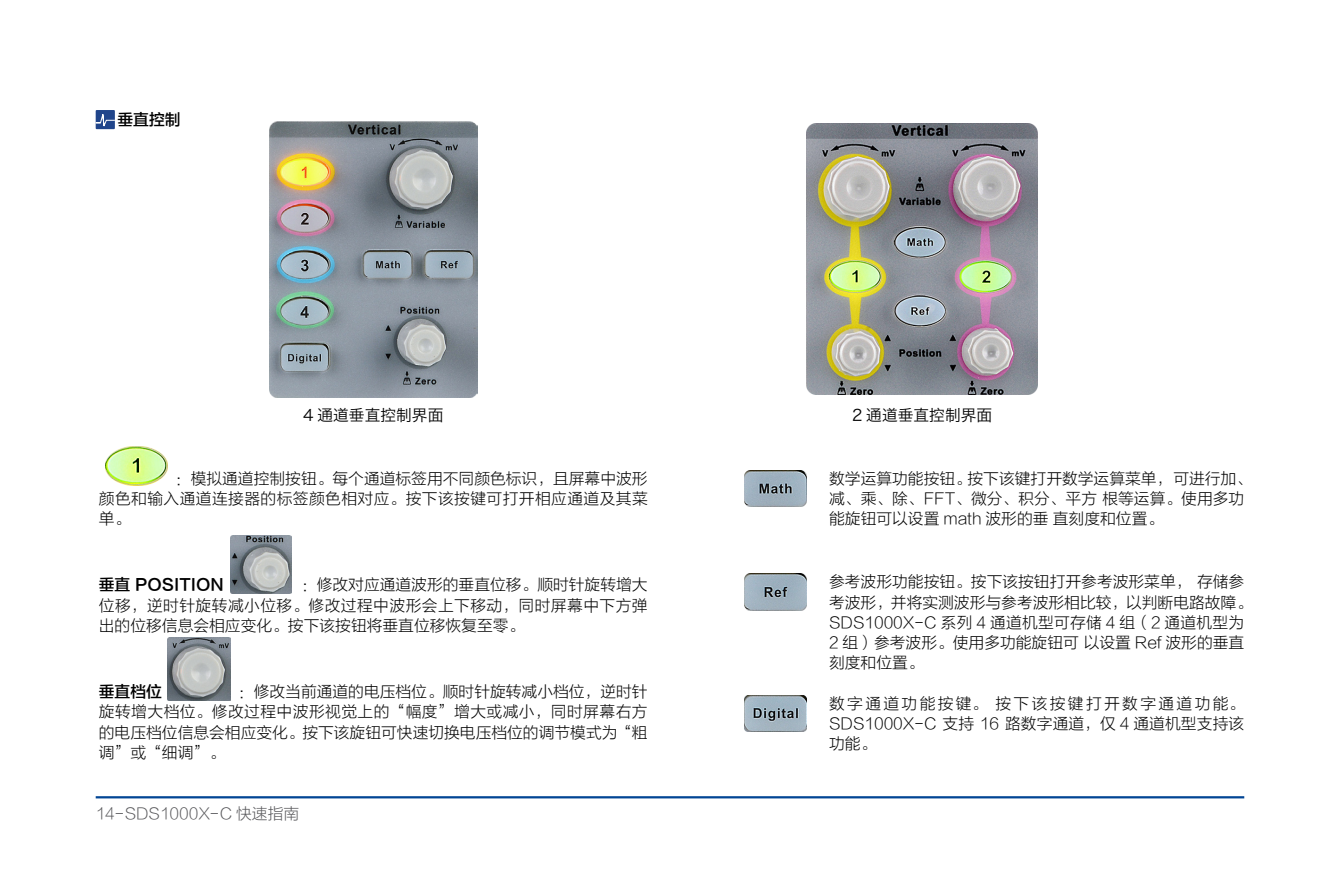
<style>
.page{position:relative;width:1340px;height:893px;background:#fff}
.page>*{position:absolute;margin:0;border:0;box-sizing:border-box;transform-origin:0 0}
.t1{font:15.75px/20.2px "FZLTKHK GBK1 0";color:#000;text-align:justify}
.t2{font:15.75px "FZLTZHK GBK1 0";color:#000}
.t3{font:15.75px "Hiragino Sans GB W3";color:#000}
.t4{font:15.75px "FZLTKHK GBK1 0";color:#58585b}
</style>
<div class="page">
<hr style="left:96px;top:796px;width:1148px;height:2px;background:#014594">
<img style="left:269px;top:121px;width:208px;height:276px">
<div style="left:96px;top:110px;width:19px;height:19px;background:#20458b"></div>
<svg style="left:96px;top:113px;width:19px;height:16px"></svg>
<img style="left:105px;top:446px;width:63px;height:40px">
<img style="left:744px;top:470px;width:62px;height:37px">
<img style="left:744px;top:574px;width:62px;height:36px">
<img style="left:744px;top:695px;width:62px;height:37px">
<img style="left:231px;top:536px;width:60px;height:58px">
<img style="left:168px;top:638px;width:63px;height:62px">
<img style="left:806px;top:124px;width:231px;height:271px">
<p class="t2" style="left:117px;top:111px;width:64px">垂直控制</p>
<p class="t3" style="left:303px;top:405px;width:142px">4 通道垂直控制界面</p>
<p class="t3" style="left:852px;top:405px;width:142px">2 通道垂直控制界面</p>
<p class="t1" style="left:99px;top:469px;width:550px;text-indent:76px">：模拟通道控制按钮。每个通道标签用不同颜色标识，且屏幕中波形颜色和输入通道连接器的标签颜色相对应。按下该按键可打开相应通道及其菜单。</p>
<p class="t2" style="left:99px;top:576px;width:126px">垂直 POSITION</p>
<p class="t1" style="left:99px;top:575px;width:550px;text-indent:202px">：修改对应通道波形的垂直位移。顺时针旋转增大位移，逆时针旋转减小位移。修改过程中波形会上下移动，同时屏幕中下方弹出的位移信息会相应变化。按下该按钮将垂直位移恢复至零。</p>
<p class="t2" style="left:99px;top:683px;width:64px">垂直档位</p>
<p class="t1" style="left:99px;top:682px;width:550px;text-indent:139px">：修改当前通道的电压档位。顺时针旋转减小档位，逆时针旋转增大档位。修改过程中波形视觉上的“幅度”增大或减小，同时屏幕右方的电压档位信息会相应变化。按下该旋钮可快速切换电压档位的调节模式为“粗调”或“细调”。</p>
<p class="t4" style="left:96px;top:805px;width:205px">14-SDS1000X-C 快速指南</p>
<p class="t1" style="left:829px;top:469px;width:424px;text-align:left">数学运算功能按钮。按下该键打开数学运算菜单， 可进行加、减、乘、除、FFT、微分、积分、平方 根等运算。使用多功能旋钮可以设置 math 波形的垂 直刻度和位置。</p>
<p class="t1" style="left:829px;top:572px;width:424px;text-align:left">参考波形功能按钮。按下该按钮打开参考波形菜单， 存储参考波形，并将实测波形与参考波形相比较，以判断电路故障。<br>SDS1000X-C 系列 4 通道机型可存储 4 组（2 通道机型为<br>2 组）参考波形。使用多功能旋钮可 以设置 Ref 波形的垂直刻度和位置。</p>
<p class="t1" style="left:829px;top:694px;width:416px">数字通道功能按键。 按下该按键打开数字通道功能。SDS1000X-C 支持 16 路数字通道，仅 4 通道机型支持该功能。</p>
</div>
